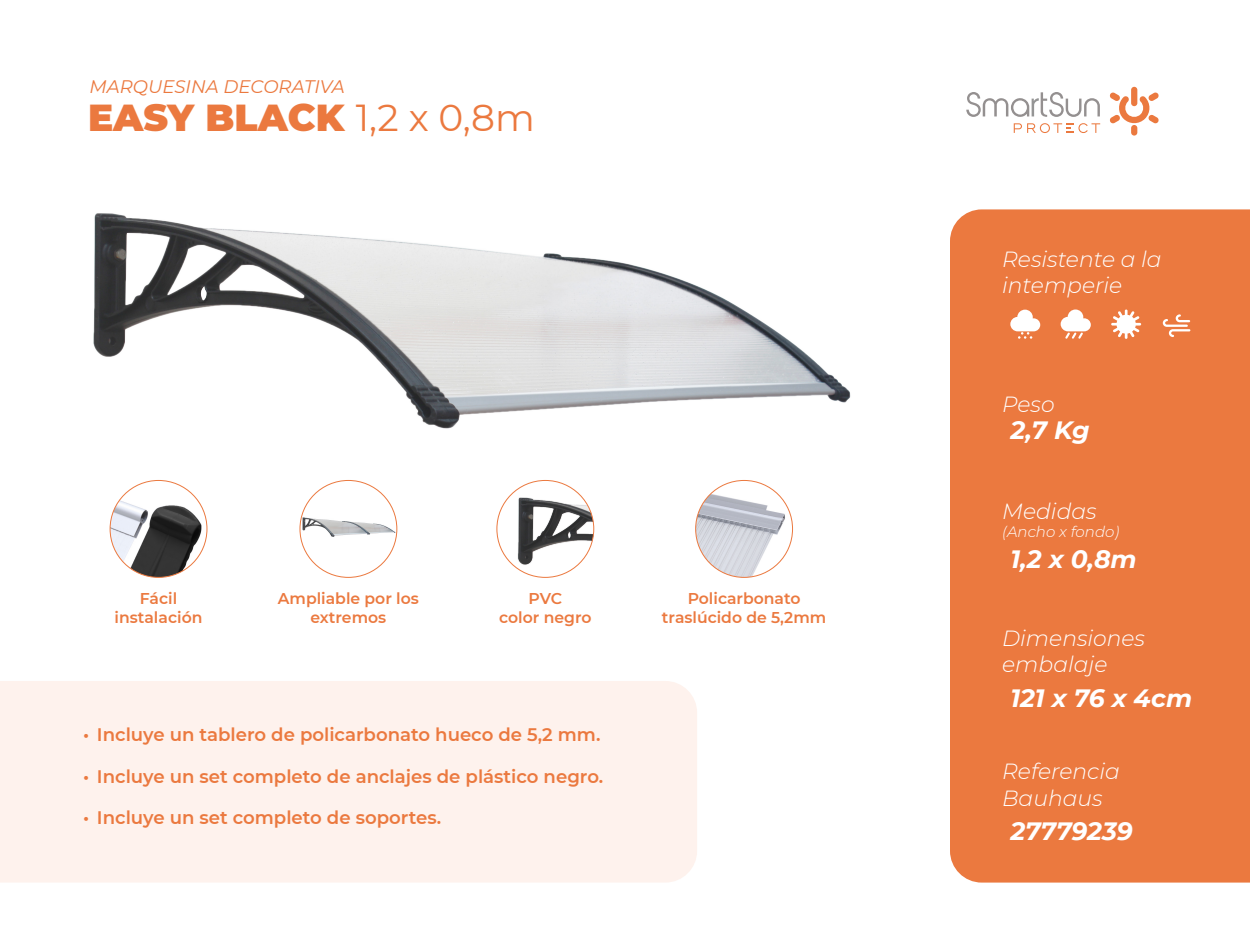
<style>
.page{position:relative;width:1250px;height:938px;background:#fff}
.page>*{position:absolute;margin:0;border:0;box-sizing:border-box;transform-origin:0 0}
.t1{font:900 37.5px "Montserrat";color:#eb793f}
.t2{font:italic 700 25px "Montserrat";color:#fff}
.t3{font:italic 300 21.88px/26.2px "Montserrat";color:#fff}
.t4{font:600 18.12px "Montserrat";color:#eb793f}
.t5{font:italic 18.12px "Montserrat";color:#eb793f}
.t6{font:600 15.62px/18.8px "Montserrat";color:#eb793f;text-align:center}
.t7{font:italic 300 15px "Montserrat";color:#fff}
.s1{font-weight:400}
</style>
<div class="page">
<div style="left:0;top:681px;width:697px;height:201px;background:#fef2ed"></div>
<img style="left:93px;top:213px;width:758px;height:216px">
<div style="left:1131px;top:87px;width:6px;height:19px;background:#eb793f;border-radius:3px"></div>
<div style="left:1131px;top:125px;width:6px;height:10px;background:#eb793f;border-radius:3px"></div>
<svg style="left:1109px;top:92px;width:50px;height:32px"></svg>
<svg style="left:966px;top:92px;width:134px;height:25px"></svg>
<svg style="left:1014px;top:123px;width:86px;height:10px"></svg>
<img style="left:110px;top:486px;width:92px;height:91px">
<img style="left:300px;top:516px;width:97px;height:25px">
<img style="left:501px;top:486px;width:93px;height:91px">
<img style="left:696px;top:480px;width:93px;height:97px">
<div style="left:950px;top:209px;width:300px;height:673px;background:#eb793f"></div>
<svg style="left:1111px;top:309px;width:30px;height:30px"></svg>
<svg style="left:1163px;top:314px;width:27px;height:23px"></svg>
<svg style="left:1061px;top:309px;width:30px;height:29px"></svg>
<svg style="left:1010px;top:309px;width:30px;height:30px"></svg>
<p class="t5" style="left:89px;top:74px;width:257px">MARQUESINA DECORATIVA</p>
<h1 class="t1" style="left:88px;top:90px;width:448px">EASY BLACK <span class="s1">1,2 x 0,8m</span></h1>
<p class="t6" style="left:115px;top:588px;width:89px">Fácil instalación</p>
<p class="t6" style="left:278px;top:588px;width:142px">Ampliable por los extremos</p>
<p class="t6" style="left:499px;top:588px;width:94px">PVC<br>color negro</p>
<p class="t6" style="left:662px;top:588px;width:166px">Policarbonato traslúcido de 5,2mm</p>
<p class="t4" style="left:83px;top:722px;width:519px">• Incluye un tablero de policarbonato hueco de 5,2 mm.</p>
<p class="t4" style="left:83px;top:763px;width:522px">• Incluye un set completo de anclajes de plástico negro.</p>
<p class="t4" style="left:83px;top:804px;width:359px">• Incluye un set completo de soportes.</p>
<p class="t3" style="left:1002px;top:245px;width:161px">Resistente a la intemperie</p>
<p class="t3" style="left:1002px;top:390px;width:54px">Peso</p>
<h2 class="t2" style="left:1010px;top:412px;width:81px">2,7 Kg</h2>
<p class="t3" style="left:1002px;top:497px;width:96px">Medidas</p>
<p class="t7" style="left:1002px;top:521px;width:119px">(Ancho x fondo)</p>
<h2 class="t2" style="left:1010px;top:541px;width:128px">1,2 x 0,8m</h2>
<p class="t3" style="left:1002px;top:624px;width:144px">Dimensiones embalaje</p>
<h2 class="t2" style="left:1010px;top:680px;width:183px">121 x 76 x 4cm</h2>
<p class="t3" style="left:1002px;top:757px;width:119px">Referencia<br>Bauhaus</p>
<h2 class="t2" style="left:1010px;top:813px;width:124px">27779239</h2>
</div>
